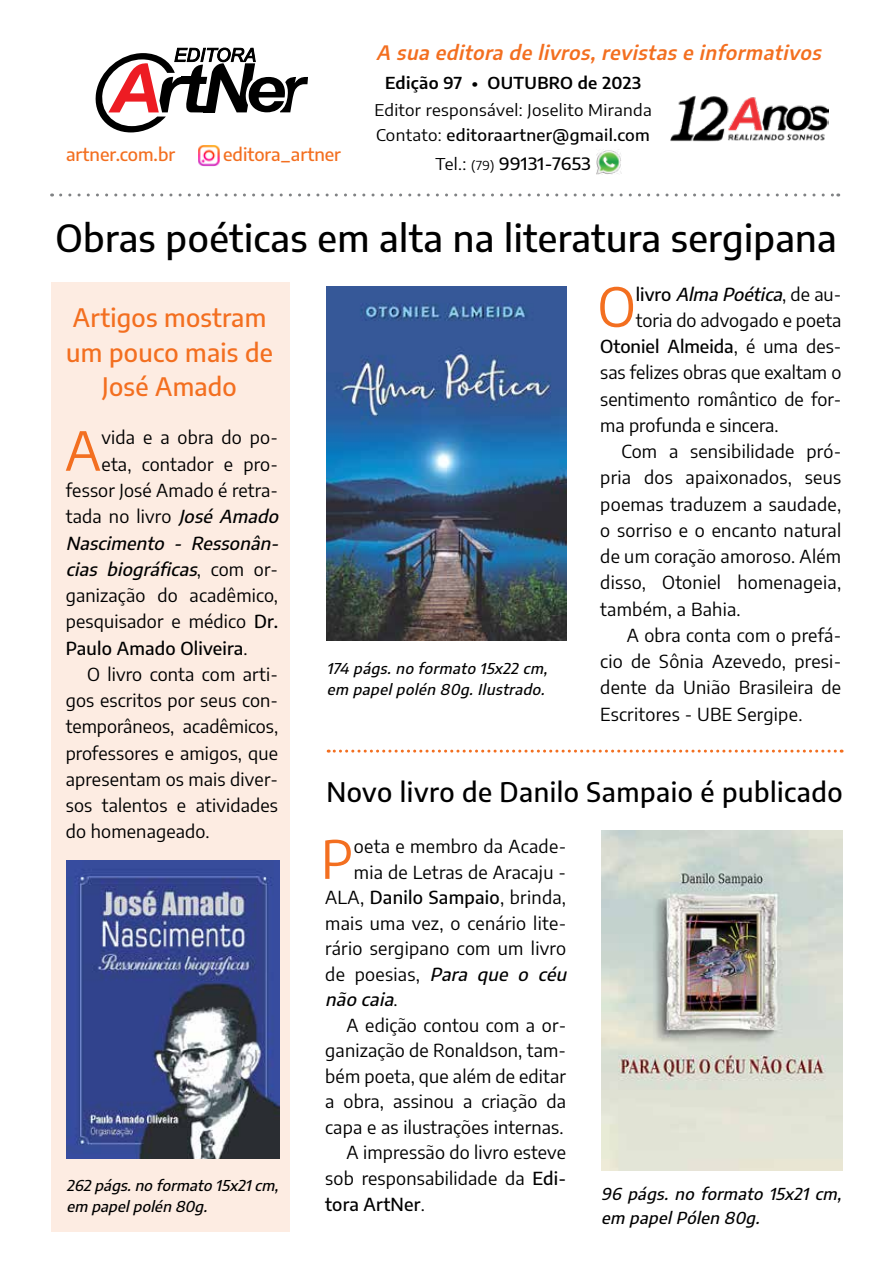
<style>
.page{position:relative;width:893px;height:1276px;background:#fff}
.page>*{position:absolute;margin:0;border:0;box-sizing:border-box;transform-origin:0 0}
.t1{font:53.4px "Encode Sans";color:#f36f20}
.t2{font:52.5px "Encode Sans";color:#f36f20}
.t3{font:500 37.5px "Encode Sans";letter-spacing:.01em;color:#000}
.t4{font:500 27px "Encode Sans";letter-spacing:.02em;color:#000}
.t5{font:500 25.5px/34.5px "Encode Sans";letter-spacing:.01em;color:#f36f20;text-align:center}
.t6{font:italic 600 19.5px "Encode Sans";color:#f36f20}
.t7{font:18px "Encode Sans";letter-spacing:.01em;color:#000}
.t8{font:italic 500 18px "Encode Sans";color:#000}
.t9{font:500 18px "Encode Sans";letter-spacing:.01em;color:#000}
.t10{font:500 18px "Encode Sans";color:#f36f20}
.t11{font:500 17.1px "Encode Sans";letter-spacing:.015em;color:#000;scale:1.05 1}
.t12{font:italic 500 16.5px/24px "Encode Sans";color:#000}
.t13{font:16.2px/24.9px "Encode Sans";letter-spacing:.02em;color:#000;scale:1.05 1}
.t14{font:600 16.2px "Encode Sans";letter-spacing:.02em;color:#000;scale:1.05 1}
.t15{font:italic 500 15px/21px "Encode Sans";color:#000}
.s1{font-weight:500}
.s2{font-weight:400;font-size:16.35px}
.s3{font-weight:400;font-size:12.45px}
.s4{font-weight:500;font-style:italic}
.s5{font-weight:400;font-style:normal}
.s6{font-weight:400}
.s7{font-style:normal}
</style>
<div class="page">
<div style="left:51px;top:282px;width:239px;height:949px;background:#fdece2"></div>
<img style="left:66px;top:860px;width:213px;height:298px">
<img style="left:597px;top:149px;width:24px;height:26px">
<img style="left:198px;top:145px;width:22px;height:21px">
<svg style="left:95px;top:48px;width:213px;height:84px"></svg>
<div style="left:203px;top:106px;width:12px;height:6px;background:#000"></div>
<div style="left:181px;top:77px;width:12px;height:7px;background:#000"></div>
<svg style="left:61px;top:193px;width:778px;height:3px"></svg>
<img style="left:670px;top:96px;width:158px;height:46px">
<svg style="left:328px;top:749px;width:514px;height:3px"></svg>
<img style="left:326px;top:286px;width:241px;height:354px">
<img style="left:601px;top:830px;width:242px;height:340px">
<p class="t10" style="left:66px;top:142px;width:111px">artner.com.br</p>
<p class="t10" style="left:223px;top:142px;width:119px">editora_artner</p>
<p class="t6" style="left:376px;top:39px;width:452px">A sua editora de livros,revistas e informativos</p>
<p class="t14" style="left:385px;top:72px;width:245px">Edição 97 • OUTUBRO de 2023</p>
<p class="t13" style="left:374px;top:96px;width:266px">Editor responsável: Joselito Miranda<br>Contato: <span class="s1">editoraartner@gmail.com</span></p>
<p class="t11" style="left:435px;top:151px;width:149px"><span class="s2">Tel.:</span> <span class="s3">(79)</span> 99131-7653</p>
<h3 class="t3" style="left:55px;top:212px;width:783px">Obras poéticas em alta na literatura sergipana</h3>
<h3 class="t5" style="left:66px;top:299px;width:208px">Artigos mostram um pouco mais de<br>José Amado</h3>
<h1 class="t1" style="left:65px;top:413px;width:38px">A</h1>
<p class="t7" style="left:102px;top:425px;width:178px">vida e a obra do po-</p>
<p class="t7" style="left:102px;top:451px;width:178px">eta, contador e pro-</p>
<p class="t7" style="left:66px;top:478px;width:214px">fessor José Amado é retra-</p>
<p class="t7" style="left:66px;top:504px;width:219px">tada no livro <span class="s4">José Amado</span></p>
<p class="t8" style="left:66px;top:530px;width:219px">Nascimento - Ressonân-</p>
<p class="t8" style="left:66px;top:556px;width:214px">cias biográficas<span class="s5">, c o m o r -</span></p>
<p class="t7" style="left:66px;top:583px;width:214px">ganização do acadêmico,</p>
<p class="t7" style="left:66px;top:609px;width:214px">pesquisador e médico <span class="s1">Dr.</span></p>
<p class="t9" style="left:66px;top:635px;width:183px">Paulo Amado Oliveira<span class="s6">.</span></p>
<p class="t7" style="left:87px;top:661px;width:193px">O livro conta com arti-</p>
<p class="t7" style="left:66px;top:688px;width:214px">gos escritos por seus con-</p>
<p class="t7" style="left:66px;top:714px;width:214px">temporâneos, acadêmicos,</p>
<p class="t7" style="left:66px;top:740px;width:214px">professores e amigos, que</p>
<p class="t7" style="left:66px;top:766px;width:214px">apresentam os mais diver-</p>
<p class="t7" style="left:66px;top:793px;width:214px">sos talentos e atividades</p>
<p class="t7" style="left:66px;top:819px;width:145px">do homenageado.</p>
<p class="t15" style="left:66px;top:1174px;width:218px">262 págs.no formato 15x21cm, em papelpolén 80g.</p>
<p class="t15" style="left:327px;top:657px;width:226px">174 págs.no formato 15x22 cm, em papelpolén 80g.Ilustrado.</p>
<h1 class="t1" style="left:597px;top:269px;width:40px">O</h1>
<p class="t8" style="left:636px;top:281px;width:207px"><span class="s7">l i v r o</span> Alma Poética<span class="s5">, d e a u -</span></p>
<p class="t7" style="left:636px;top:307px;width:207px">toria do advogado e poeta</p>
<p class="t9" style="left:600px;top:334px;width:243px">Otoniel Almeida<span class="s6">, é uma des-</span></p>
<p class="t7" style="left:600px;top:360px;width:243px">sas felizes obras que exaltam o</p>
<p class="t7" style="left:600px;top:386px;width:243px">sentimento romântico de for-</p>
<p class="t7" style="left:600px;top:412px;width:180px">ma profunda e sincera.</p>
<p class="t7" style="left:621px;top:439px;width:221px">Com a sensibilidade pró-</p>
<p class="t7" style="left:600px;top:465px;width:242px">pria dos apaixonados, seus</p>
<p class="t7" style="left:600px;top:491px;width:242px">poemas traduzem a saudade,</p>
<p class="t7" style="left:600px;top:517px;width:242px">o sorriso e o encanto natural</p>
<p class="t7" style="left:600px;top:544px;width:242px">de um coração amoroso. Além</p>
<p class="t7" style="left:600px;top:570px;width:242px">disso, Otoniel homenageia,</p>
<p class="t7" style="left:600px;top:596px;width:142px">também, a Bahia.</p>
<p class="t7" style="left:627px;top:622px;width:216px">A obra conta com o prefá-</p>
<p class="t7" style="left:600px;top:649px;width:242px">cio de Sônia Azevedo, presi-</p>
<p class="t7" style="left:600px;top:675px;width:242px">dente da União Brasileira de</p>
<p class="t7" style="left:600px;top:701px;width:204px">Escritores - UBE Sergipe.</p>
<h3 class="t4" style="left:326px;top:773px;width:518px">Novo livro de Danilo Sampaio é publicado</h3>
<h2 class="t2" style="left:321px;top:822px;width:34px">P</h2>
<p class="t7" style="left:354px;top:834px;width:214px">oeta e membro da Acade-</p>
<p class="t7" style="left:354px;top:859px;width:214px">mia de Letras de Aracaju -</p>
<p class="t9" style="left:325px;top:885px;width:242px"><span class="s6">ALA,</span> Danilo Sampaio<span class="s6">, brinda,</span></p>
<p class="t7" style="left:325px;top:910px;width:242px">mais uma vez, o cenário lite-</p>
<p class="t7" style="left:325px;top:936px;width:242px">rário sergipano com um livro</p>
<p class="t8" style="left:325px;top:961px;width:247px"><span class="s5">de poesias,</span> Para que o céu</p>
<p class="t8" style="left:325px;top:987px;width:75px">não caia<span class="s5">.</span></p>
<p class="t7" style="left:346px;top:1012px;width:221px">A edição contou com a or-</p>
<p class="t7" style="left:325px;top:1038px;width:242px">ganização de Ronaldson, tam-</p>
<p class="t7" style="left:325px;top:1063px;width:242px">bém poeta, que além de editar</p>
<p class="t7" style="left:325px;top:1089px;width:242px">a obra, assinou a criação da</p>
<p class="t7" style="left:325px;top:1114px;width:240px">capa e as ilustrações internas.</p>
<p class="t7" style="left:346px;top:1140px;width:221px">A impressão do livro esteve</p>
<p class="t7" style="left:325px;top:1165px;width:242px">sob responsabilidade da <span class="s1">Edi-</span></p>
<p class="t9" style="left:325px;top:1191px;width:101px">tora ArtNer<span class="s6">.</span></p>
<p class="t12" style="left:601px;top:1181px;width:246px">96 págs. no formato 15x21 cm, em papelPólen 80g.</p>
</div>
